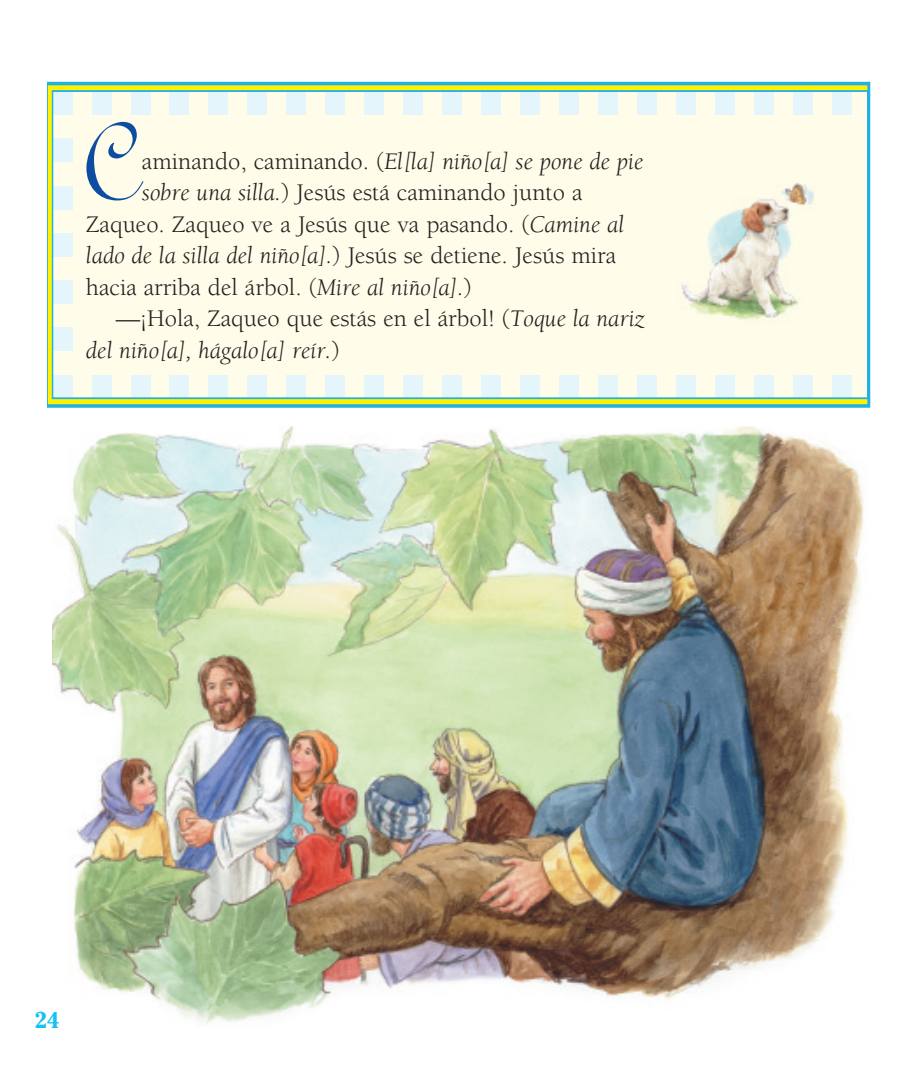
<style>
.page{position:relative;width:914px;height:1071px;background:#fff}
.page>*{position:absolute;margin:0;border:0;box-sizing:border-box;transform-origin:0 0}
.t1{font:123.2px "Linoscript";color:#0d4da1}
.t2{font:24.5px "Berkeley";color:#231f20}
.t3{font:italic 24.5px "Berkeley";color:#231f20}
.t4{font:700 22.75px "Cheltenham";color:#15c0f2}
.s1{font-style:normal}
.s2{font-style:italic}
</style>
<div class="page">
<svg style="left:47px;top:82px;width:823px;height:326px"></svg>
<div style="left:53px;top:91px;width:814px;height:307px;background:#fffde9"></div>
<div style="left:53px;top:91px;width:19px;height:24px;background:#e5f5fc"></div>
<div style="left:92px;top:91px;width:19px;height:24px;background:#e5f5fc"></div>
<div style="left:131px;top:91px;width:19px;height:24px;background:#e5f5fc"></div>
<div style="left:170px;top:91px;width:19px;height:24px;background:#e5f5fc"></div>
<div style="left:209px;top:91px;width:19px;height:24px;background:#e5f5fc"></div>
<div style="left:248px;top:91px;width:19px;height:24px;background:#e5f5fc"></div>
<div style="left:286px;top:91px;width:20px;height:24px;background:#e5f5fc"></div>
<div style="left:325px;top:91px;width:20px;height:24px;background:#e5f5fc"></div>
<div style="left:364px;top:91px;width:20px;height:24px;background:#e5f5fc"></div>
<div style="left:403px;top:91px;width:20px;height:24px;background:#e5f5fc"></div>
<div style="left:442px;top:91px;width:20px;height:24px;background:#e5f5fc"></div>
<div style="left:481px;top:91px;width:20px;height:24px;background:#e5f5fc"></div>
<div style="left:520px;top:91px;width:19px;height:24px;background:#e5f5fc"></div>
<div style="left:559px;top:91px;width:19px;height:24px;background:#e5f5fc"></div>
<div style="left:598px;top:91px;width:19px;height:24px;background:#e5f5fc"></div>
<div style="left:637px;top:91px;width:19px;height:24px;background:#e5f5fc"></div>
<div style="left:676px;top:91px;width:19px;height:24px;background:#e5f5fc"></div>
<div style="left:715px;top:91px;width:19px;height:24px;background:#e5f5fc"></div>
<div style="left:754px;top:91px;width:19px;height:24px;background:#e5f5fc"></div>
<div style="left:793px;top:91px;width:19px;height:24px;background:#e5f5fc"></div>
<div style="left:53px;top:139px;width:19px;height:23px;background:#e5f5fc"></div>
<div style="left:53px;top:186px;width:19px;height:23px;background:#e5f5fc"></div>
<div style="left:53px;top:233px;width:19px;height:24px;background:#e5f5fc"></div>
<div style="left:53px;top:280px;width:19px;height:24px;background:#e5f5fc"></div>
<div style="left:53px;top:328px;width:19px;height:23px;background:#e5f5fc"></div>
<div style="left:53px;top:375px;width:19px;height:23px;background:#e5f5fc"></div>
<div style="left:92px;top:375px;width:19px;height:23px;background:#e5f5fc"></div>
<div style="left:131px;top:375px;width:19px;height:23px;background:#e5f5fc"></div>
<div style="left:170px;top:375px;width:19px;height:23px;background:#e5f5fc"></div>
<div style="left:209px;top:375px;width:19px;height:23px;background:#e5f5fc"></div>
<div style="left:248px;top:375px;width:19px;height:23px;background:#e5f5fc"></div>
<div style="left:286px;top:375px;width:20px;height:23px;background:#e5f5fc"></div>
<div style="left:325px;top:375px;width:20px;height:23px;background:#e5f5fc"></div>
<div style="left:364px;top:375px;width:20px;height:23px;background:#e5f5fc"></div>
<div style="left:403px;top:375px;width:20px;height:23px;background:#e5f5fc"></div>
<div style="left:442px;top:375px;width:20px;height:23px;background:#e5f5fc"></div>
<div style="left:481px;top:375px;width:20px;height:23px;background:#e5f5fc"></div>
<div style="left:520px;top:375px;width:19px;height:23px;background:#e5f5fc"></div>
<div style="left:559px;top:375px;width:19px;height:23px;background:#e5f5fc"></div>
<div style="left:598px;top:375px;width:19px;height:23px;background:#e5f5fc"></div>
<div style="left:637px;top:375px;width:19px;height:23px;background:#e5f5fc"></div>
<div style="left:676px;top:375px;width:19px;height:23px;background:#e5f5fc"></div>
<div style="left:715px;top:375px;width:19px;height:23px;background:#e5f5fc"></div>
<div style="left:754px;top:375px;width:19px;height:23px;background:#e5f5fc"></div>
<div style="left:793px;top:375px;width:19px;height:23px;background:#e5f5fc"></div>
<div style="left:832px;top:91px;width:19px;height:24px;background:#e5f5fc"></div>
<div style="left:832px;top:375px;width:19px;height:23px;background:#e5f5fc"></div>
<div style="left:52px;top:90px;width:816px;height:309px;border:2px solid #1fb0e6"></div>
<img style="left:53px;top:427px;width:811px;height:597px">
<img style="left:681px;top:183px;width:133px;height:137px">
<h1 class="t1" style="left:84px;top:122px;width:49px">C</h1>
<p class="t3" style="left:142px;top:152px;width:503px"><span class="s1">aminando, caminando. (</span>El[la] niño[a] se pone de pie</p>
<p class="t2" style="left:142px;top:183px;width:442px"><span class="s2">sobre una silla.</span>) Jesús está caminando junto a</p>
<p class="t2" style="left:86px;top:215px;width:540px">Zaqueo. Zaqueo ve a Jesús que va pasando. (<span class="s2">Camine al</span></p>
<p class="t2" style="left:86px;top:246px;width:532px"><span class="s2">lado de la silla del niño[a].</span>) Jesús se detiene. Jesús mira</p>
<p class="t2" style="left:86px;top:278px;width:387px">hacia arriba del árbol. (<span class="s2">Mire al niño[a].</span>)</p>
<p class="t2" style="left:116px;top:309px;width:530px">—¡Hola, Zaqueo que estás en el árbol! (<span class="s2">Toque la nariz</span></p>
<p class="t3" style="left:86px;top:341px;width:255px">del niño[a], hágalo[a] reír.<span class="s1">)</span></p>
<p class="t4" style="left:34px;top:1012px;width:27px">24</p>
</div>
